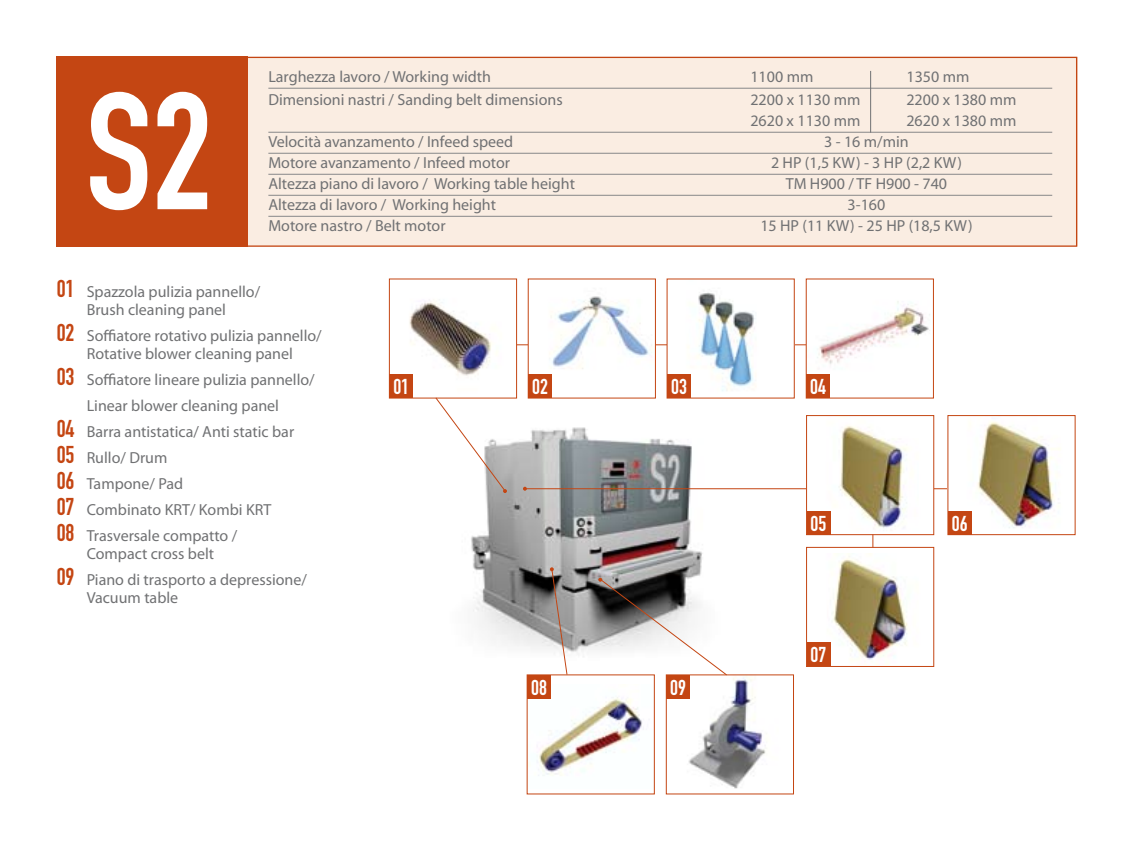
<style>
.page{position:relative;width:1134px;height:851px;background:#fff}
.page>*{position:absolute;margin:0;border:0;box-sizing:border-box;transform-origin:0 0}
.t1{font:163.4px "DIN Engschrift";color:#fff}
.t2{font:21.2px "DIN Engschrift";color:#fff}
.t3{font:16px "Myriad";color:#707173}
.t4{font:16px/18px "Myriad Pro";color:#707173;text-align:center}
.s1{font-family:"DIN Engschrift";font-size:24px;color:#c44613}
</style>
<div class="page">
<div style="left:247px;top:57px;width:830px;height:188px;background:#faede2"></div>
<div style="left:225px;top:57px;width:852px;height:190px;border:1px solid #c44613"></div>
<div style="left:57px;top:57px;width:191px;height:190px;background:#c44613"></div>
<hr style="left:464px;top:344px;width:398px;height:1px;background:#c44613">
<img style="left:471px;top:427px;width:232px;height:226px">
<img style="left:409px;top:301px;width:106px;height:75px">
<div style="left:389px;top:279px;width:128px;height:119px;border:1px solid #c44613"></div>
<div style="left:389px;top:374px;width:24px;height:24px;background:#c44613"></div>
<img style="left:530px;top:296px;width:124px;height:73px">
<div style="left:528px;top:374px;width:24px;height:24px;background:#c44613"></div>
<img style="left:669px;top:292px;width:123px;height:99px">
<div style="left:667px;top:374px;width:24px;height:24px;background:#c44613"></div>
<img style="left:808px;top:301px;width:122px;height:64px">
<div style="left:806px;top:374px;width:24px;height:24px;background:#c44613"></div>
<svg style="left:435px;top:397px;width:72px;height:96px"></svg>
<img style="left:668px;top:678px;width:98px;height:111px">
<div style="left:666px;top:674px;width:128px;height:120px;border:1px solid #c44613"></div>
<div style="left:666px;top:674px;width:24px;height:24px;background:#c44613"></div>
<img style="left:529px;top:697px;width:113px;height:79px">
<div style="left:527px;top:674px;width:128px;height:120px;border:1px solid #c44613"></div>
<div style="left:527px;top:674px;width:24px;height:24px;background:#c44613"></div>
<img style="left:830px;top:556px;width:78px;height:108px">
<div style="left:806px;top:547px;width:128px;height:119px;border:1px solid #c44613"></div>
<div style="left:806px;top:642px;width:24px;height:24px;background:#c44613"></div>
<svg style="left:550px;top:567px;width:18px;height:108px"></svg>
<svg style="left:598px;top:577px;width:129px;height:98px"></svg>
<svg style="left:523px;top:486px;width:425px;height:4px"></svg>
<img style="left:808px;top:425px;width:124px;height:108px">
<div style="left:806px;top:415px;width:128px;height:120px;border:1px solid #c44613"></div>
<div style="left:806px;top:510px;width:24px;height:24px;background:#c44613"></div>
<img style="left:977px;top:421px;width:83px;height:107px">
<div style="left:948px;top:415px;width:127px;height:120px;border:1px solid #c44613"></div>
<div style="left:948px;top:510px;width:24px;height:24px;background:#c44613"></div>
<svg style="left:872px;top:534px;width:1px;height:13px"></svg>
<hr style="left:268px;top:88px;width:784px;height:1px;background:#878889">
<hr style="left:268px;top:132px;width:784px;height:1px;background:#878889">
<hr style="left:268px;top:153px;width:784px;height:1px;background:#878889">
<hr style="left:268px;top:174px;width:784px;height:1px;background:#878889">
<hr style="left:268px;top:195px;width:784px;height:1px;background:#878889">
<hr style="left:268px;top:216px;width:784px;height:1px;background:#878889">
<hr style="left:870px;top:71px;width:1px;height:62px;background:#707173">
<h1 class="t1" style="left:86px;top:56px;width:129px">S2</h1>
<p class="t3" style="left:268px;top:69px;width:224px">Larghezza lavoro / Working width</p>
<p class="t3" style="left:750px;top:69px;width:64px">1100 mm</p>
<p class="t3" style="left:906px;top:69px;width:64px">1350 mm</p>
<p class="t3" style="left:268px;top:92px;width:296px">Dimensioni nastri / Sanding belt dimensions</p>
<p class="t3" style="left:750px;top:92px;width:111px">2200 x 1130 mm</p>
<p class="t3" style="left:906px;top:92px;width:111px">2200 x 1380 mm</p>
<p class="t3" style="left:750px;top:113px;width:111px">2620 x 1130 mm</p>
<p class="t3" style="left:906px;top:113px;width:111px">2620 x 1380 mm</p>
<p class="t3" style="left:268px;top:134px;width:246px">Velocità avanzamento / Infeed speed</p>
<p class="t3" style="left:824px;top:134px;width:86px">3 - 16 m/min</p>
<p class="t3" style="left:268px;top:155px;width:243px">Motore avanzamento / Infeed motor</p>
<p class="t3" style="left:771px;top:155px;width:192px">2 HP (1,5 KW) - 3 HP (2,2 KW)</p>
<p class="t3" style="left:268px;top:176px;width:308px">Altezza piano di lavoro / Working table height</p>
<p class="t3" style="left:786px;top:176px;width:163px">TM H900 / TF H900 - 740</p>
<p class="t3" style="left:268px;top:197px;width:229px">Altezza di lavoro / Working height</p>
<p class="t3" style="left:847px;top:197px;width:39px">3-160</p>
<p class="t3" style="left:268px;top:218px;width:179px">Motore nastro / Belt motor</p>
<p class="t3" style="left:760px;top:218px;width:214px">15 HP (11 KW) - 25 HP (18,5 KW)</p>
<p class="t4" style="left:57px;top:282px;width:205px"><span class="s1">01</span> Spazzola pulizia pannello/<br>Brush cleaning panel</p>
<p class="t4" style="left:57px;top:326px;width:267px"><span class="s1">02</span> Soffiatore rotativo pulizia pannello/<br>Rotative blower cleaning panel</p>
<p class="t4" style="left:57px;top:370px;width:260px"><span class="s1">03</span> Soffiatore lineare pulizia pannello/</p>
<p class="t4" style="left:87px;top:396px;width:194px">Linear blower cleaning panel</p>
<p class="t4" style="left:57px;top:422px;width:239px"><span class="s1">04</span> Barra antistatica/ Anti static bar</p>
<p class="t4" style="left:57px;top:448px;width:112px"><span class="s1">05</span> Rullo/ Drum</p>
<p class="t4" style="left:57px;top:474px;width:128px"><span class="s1">06</span> Tampone/ Pad</p>
<p class="t4" style="left:57px;top:500px;width:216px"><span class="s1">07</span> Combinato KRT/ Kombi KRT</p>
<p class="t4" style="left:57px;top:526px;width:182px"><span class="s1">08</span> Trasversale compatto /</p>
<p class="t4" style="left:57px;top:540px;width:252px;line-height:26px;text-align:left;text-indent:30px">Compact cross belt<br><span class="s1">09</span> Piano di trasporto a depressione/</p>
<p class="t4" style="left:87px;top:588px;width:93px">Vacuum table</p>
<h2 class="t2" style="left:393px;top:374px;width:17px">01</h2>
<h2 class="t2" style="left:532px;top:374px;width:17px">02</h2>
<h2 class="t2" style="left:671px;top:374px;width:17px">03</h2>
<h2 class="t2" style="left:810px;top:374px;width:17px">04</h2>
<h2 class="t2" style="left:810px;top:510px;width:17px">05</h2>
<h2 class="t2" style="left:952px;top:510px;width:17px">06</h2>
<h2 class="t2" style="left:531px;top:674px;width:17px">08</h2>
<h2 class="t2" style="left:670px;top:674px;width:17px">09</h2>
<h2 class="t2" style="left:810px;top:642px;width:17px">07</h2>
</div>
